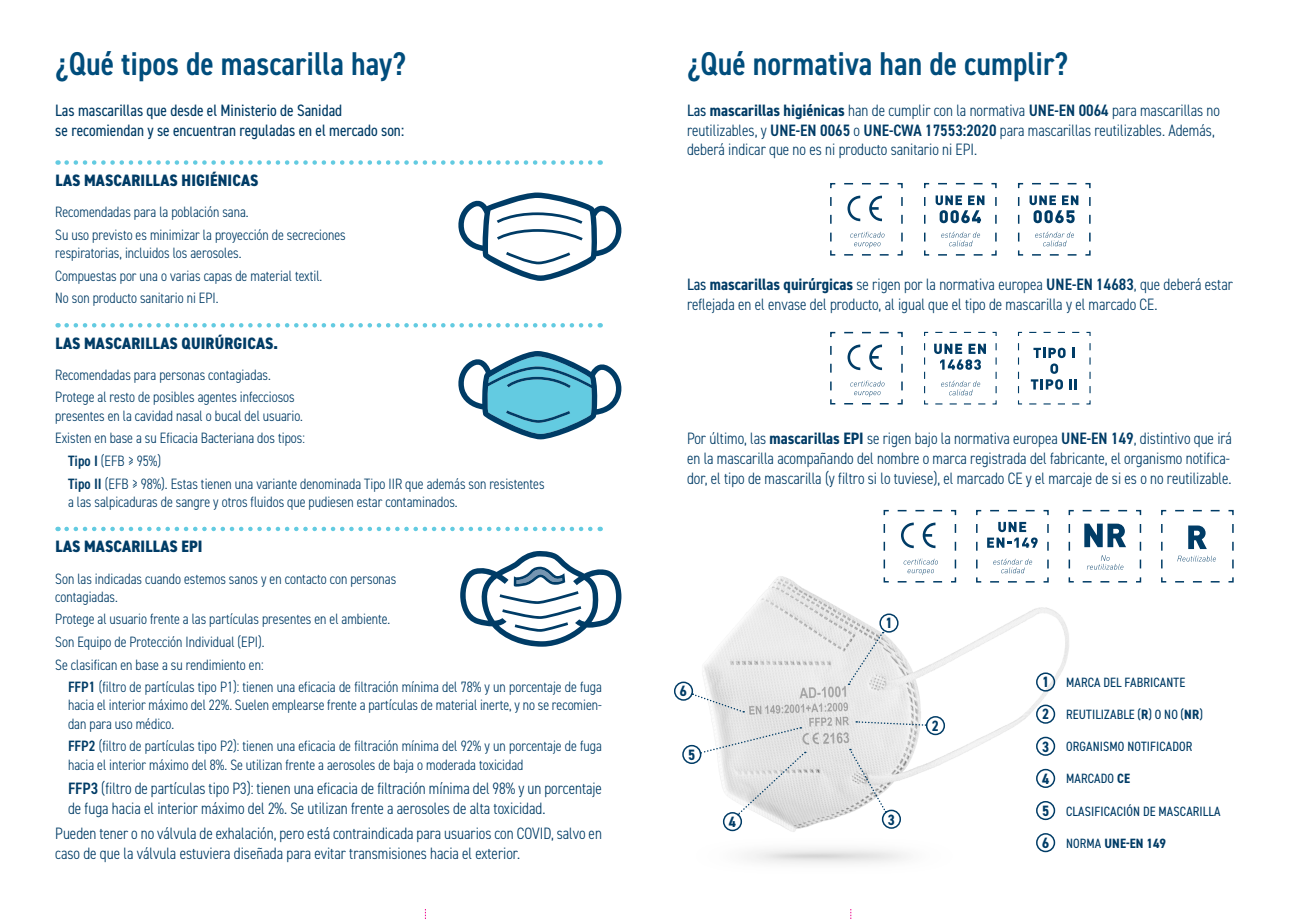
<style>
.page{position:relative;width:1289px;height:919px;background:#fff}
.page>*{position:absolute;margin:0;border:0;box-sizing:border-box;transform-origin:0 0}
.t1{font:600 condensed 33px "DIN2014";color:#004d7c}
.gral{font:300 condensed 16.5px/19.8px "DIN2014";color:#003c66}
.gral-2{font:condensed 16.5px/20.1px "DIN2014";color:#003c66}
.subtitle{font:800 condensed 16.5px "DIN2014";letter-spacing:.01em;color:#003c66}
.gral-3{font:300 condensed 15px/18.3px "DIN2014";color:#003c66}
.t2{font:700 condensed 15px "DIN2014";color:#003c66}
.t3{font:condensed 13.5px "DIN2014";letter-spacing:.01em;color:#003c66}
.t4{font:700 condensed 13.5px "DIN2014";letter-spacing:.01em;color:#003c66}
.s1{font-weight:600}
.s2{font-weight:400}
.s3{font-weight:700}
</style>
<div class="page">
<img style="left:674px;top:541px;width:395px;height:323px">
<svg style="left:1161px;top:509px;width:73px;height:74px"></svg>
<svg style="left:1067px;top:509px;width:74px;height:74px"></svg>
<div style="left:1036px;top:672px;width:19px;height:19px;border:2px solid #003c66;border-radius:50%"></div>
<div style="left:1036px;top:704px;width:19px;height:19px;border:2px solid #003c66;border-radius:50%"></div>
<div style="left:1036px;top:736px;width:19px;height:19px;border:2px solid #003c66;border-radius:50%"></div>
<div style="left:1036px;top:768px;width:19px;height:19px;border:2px solid #003c66;border-radius:50%"></div>
<div style="left:1036px;top:800px;width:19px;height:20px;border:2px solid #003c66;border-radius:50%"></div>
<div style="left:1036px;top:833px;width:19px;height:19px;border:2px solid #003c66;border-radius:50%"></div>
<div style="left:879px;top:613px;width:19px;height:19px;border:2px solid #003c66;border-radius:50%"></div>
<div style="left:925px;top:716px;width:20px;height:19px;border:2px solid #003c66;border-radius:50%"></div>
<div style="left:723px;top:812px;width:19px;height:19px;border:2px solid #003c66;border-radius:50%"></div>
<div style="left:881px;top:809px;width:20px;height:19px;border:2px solid #003c66;border-radius:50%"></div>
<div style="left:674px;top:681px;width:19px;height:19px;border:2px solid #003c66;border-radius:50%"></div>
<div style="left:682px;top:744px;width:19px;height:20px;border:2px solid #003c66;border-radius:50%"></div>
<svg style="left:67px;top:160px;width:533px;height:5px"></svg>
<svg style="left:67px;top:323px;width:533px;height:4px"></svg>
<svg style="left:67px;top:526px;width:533px;height:5px"></svg>
<svg style="left:882px;top:509px;width:74px;height:74px"></svg>
<svg style="left:975px;top:509px;width:74px;height:74px"></svg>
<svg style="left:1017px;top:331px;width:74px;height:74px"></svg>
<svg style="left:924px;top:331px;width:73px;height:74px"></svg>
<svg style="left:830px;top:331px;width:73px;height:74px"></svg>
<svg style="left:830px;top:183px;width:73px;height:73px"></svg>
<svg style="left:924px;top:182px;width:73px;height:74px"></svg>
<svg style="left:1017px;top:182px;width:74px;height:74px"></svg>
<svg style="left:460px;top:551px;width:161px;height:95px"></svg>
<svg style="left:458px;top:351px;width:164px;height:88px"></svg>
<svg style="left:458px;top:192px;width:164px;height:89px"></svg>
<svg style="left:848px;top:631px;width:35px;height:54px;background:#e0e1e2"></svg>
<svg style="left:856px;top:720px;width:70px;height:6px"></svg>
<svg style="left:849px;top:748px;width:37px;height:64px;background:#dfe0e1"></svg>
<svg style="left:700px;top:726px;width:105px;height:89px"></svg>
<svg style="left:692px;top:692px;width:52px;height:20px"></svg>
<p class="t1" style="left:55px;top:41px;width:352px">¿Qué tipos de mascarilla hay?</p>
<p class="gral-2" style="left:55px;top:100px;width:350px">Las mascarillas que desde el Ministerio de Sanidad<br>se recomiendan y se encuentran reguladas en el mercado son:</p>
<p class="subtitle" style="left:55px;top:169px;width:204px">LAS MASCARILLAS HIGIÉNICAS</p>
<p class="gral-3" style="left:55px;top:203px;width:195px">Recomendadas para la población sana.</p>
<p class="gral-3" style="left:55px;top:225px;width:292px">Su uso previsto es minimizar la proyección de secreciones respiratorias, incluidos los aerosoles.</p>
<p class="gral-3" style="left:55px;top:266px;width:268px">Compuestas por una o varias capas de material textil.</p>
<p class="gral-3" style="left:55px;top:289px;width:165px">No son producto sanitario ni EPI.</p>
<p class="subtitle" style="left:55px;top:332px;width:224px">LAS MASCARILLAS QUIRÚRGICAS.</p>
<p class="gral-3" style="left:55px;top:365px;width:217px">Recomendadas para personas contagiadas.</p>
<p class="gral-3" style="left:55px;top:388px;width:249px">Protege al resto de posibles agentes infecciosos presentes en la cavidad nasal o bucal del usuario.</p>
<p class="gral-3" style="left:55px;top:429px;width:251px">Existen en base a su Eficacia Bacteriana dos tipos:</p>
<p class="gral-3" style="left:68px;top:451px;width:94px"><span class="s1">Tipo I</span> (EFB ≥ 95%)</p>
<p class="gral-3" style="left:68px;top:474px;width:478px"><span class="s1">Tipo II</span> (EFB ≥ 98%). Estas tienen una variante denominada Tipo IIR que además son resistentes a las salpicaduras de sangre y otros fluidos que pudiesen estar contaminados.</p>
<p class="subtitle" style="left:55px;top:535px;width:149px">LAS MASCARILLAS EPI</p>
<p class="gral-3" style="left:55px;top:569px;width:342px">Son las indicadas cuando estemos sanos y en contacto con personas contagiadas.</p>
<p class="gral-3" style="left:55px;top:610px;width:336px">Protege al usuario frente a las partículas presentes en el ambiente.</p>
<p class="gral-3" style="left:55px;top:632px;width:211px">Son Equipo de Protección Individual (EPI).</p>
<p class="gral-3" style="left:55px;top:655px;width:210px">Se clasifican en base a su rendimiento en:</p>
<p class="gral-3" style="left:68px;top:677px;width:535px;text-align:justify"><span class="s1">FFP1</span> (filtro de partículas tipo P1): tienen una eficacia de filtración mínima del 78% y un porcentaje de fuga hacia el interior máximo del 22%. Suelen emplearse frente a partículas de material inerte, y no se recomien&shy;dan para uso médico.</p>
<p class="gral-3" style="left:68px;top:737px;width:535px"><span class="s1">FFP2</span> (filtro de partículas tipo P2): tienen una eficacia de filtración mínima del 92% y un porcentaje de fuga hacia el interior máximo del 8%. Se utilizan frente a aerosoles de baja o moderada toxicidad</p>
<p class="gral" style="left:68px;top:778px;width:535px"><span class="s1">FFP3</span> (filtro de partículas tipo P3): tienen una eficacia de filtración mínima del 98% y un porcentaje de fuga hacia el interior máximo del 2%. Se utilizan frente a aerosoles de alta toxicidad.</p>
<p class="gral" style="left:55px;top:822px;width:548px">Pueden tener o no válvula de exhalación, pero está contraindicada para usuarios con COVID, salvo en caso de que la válvula estuviera diseñada para evitar transmisiones hacia el exterior.</p>
<p class="t1" style="left:687px;top:41px;width:382px">¿Qué normativa han de cumplir?</p>
<p class="gral" style="left:687px;top:100px;width:534px"><span class="s2">Las</span> <span class="s3">mascarillas higiénicas</span> han de cumplir con la normativa <span class="s1">UNE-EN 0064</span> para mascarillas no reutilizables, y <span class="s1">UNE-EN 0065</span> o <span class="s1">UNE-CWA 17553:2020</span> para mascarillas reutilizables. Además, deberá indicar que no es ni producto sanitario ni EPI.</p>
<p class="gral" style="left:687px;top:274px;width:547px"><span class="s2">Las</span> <span class="s3">mascarillas quirúrgicas</span> se rigen por la normativa europea <span class="s1">UNE-EN 14683</span>, que deberá estar reflejada en el envase del producto, al igual que el tipo de mascarilla y el marcado CE.</p>
<p class="gral" style="left:687px;top:428px;width:546px">Por último, las <span class="s3">mascarillas EPI</span> se rigen bajo la normativa europea <span class="s1">UNE-EN 149</span>, distintivo que irá en la mascarilla acompañando del nombre o marca registrada del fabricante, el organismo notifica&shy;dor, el tipo de mascarilla (y filtro si lo tuviese), el marcado CE y el marcaje de si es o no reutilizable.</p>
<p class="t2" style="left:680px;top:681px;width:9px">6</p>
<p class="t2" style="left:688px;top:744px;width:9px">5</p>
<p class="t2" style="left:885px;top:613px;width:9px">1</p>
<p class="t2" style="left:729px;top:811px;width:9px">4</p>
<p class="t2" style="left:887px;top:809px;width:9px">3</p>
<p class="t2" style="left:931px;top:715px;width:9px">2</p>
<p class="t2" style="left:1042px;top:672px;width:9px">1</p>
<p class="t3" style="left:1066px;top:673px;width:121px">MARCA DEL FABRICANTE</p>
<p class="t2" style="left:1042px;top:704px;width:9px">2</p>
<p class="t3" style="left:1066px;top:705px;width:138px">REUTILIZABLE (<span class="s3">R</span>) O NO (<span class="s3">NR</span>)</p>
<p class="t2" style="left:1042px;top:736px;width:9px">3</p>
<p class="t3" style="left:1066px;top:737px;width:128px">ORGANISMO NOTIFICADOR</p>
<p class="t2" style="left:1042px;top:768px;width:9px">4</p>
<p class="t3" style="left:1066px;top:769px;width:65px">MARCADO <span class="s3">CE</span></p>
<p class="t2" style="left:1042px;top:800px;width:9px">5</p>
<p class="t3" style="left:1066px;top:801px;width:156px">CLASIFICACIÓN DE MASCARILLA</p>
<p class="t2" style="left:1042px;top:832px;width:9px">6</p>
<p class="t4" style="left:1066px;top:834px;width:101px"><span class="s2">NORMA</span> UNE-EN 149</p>
</div>
